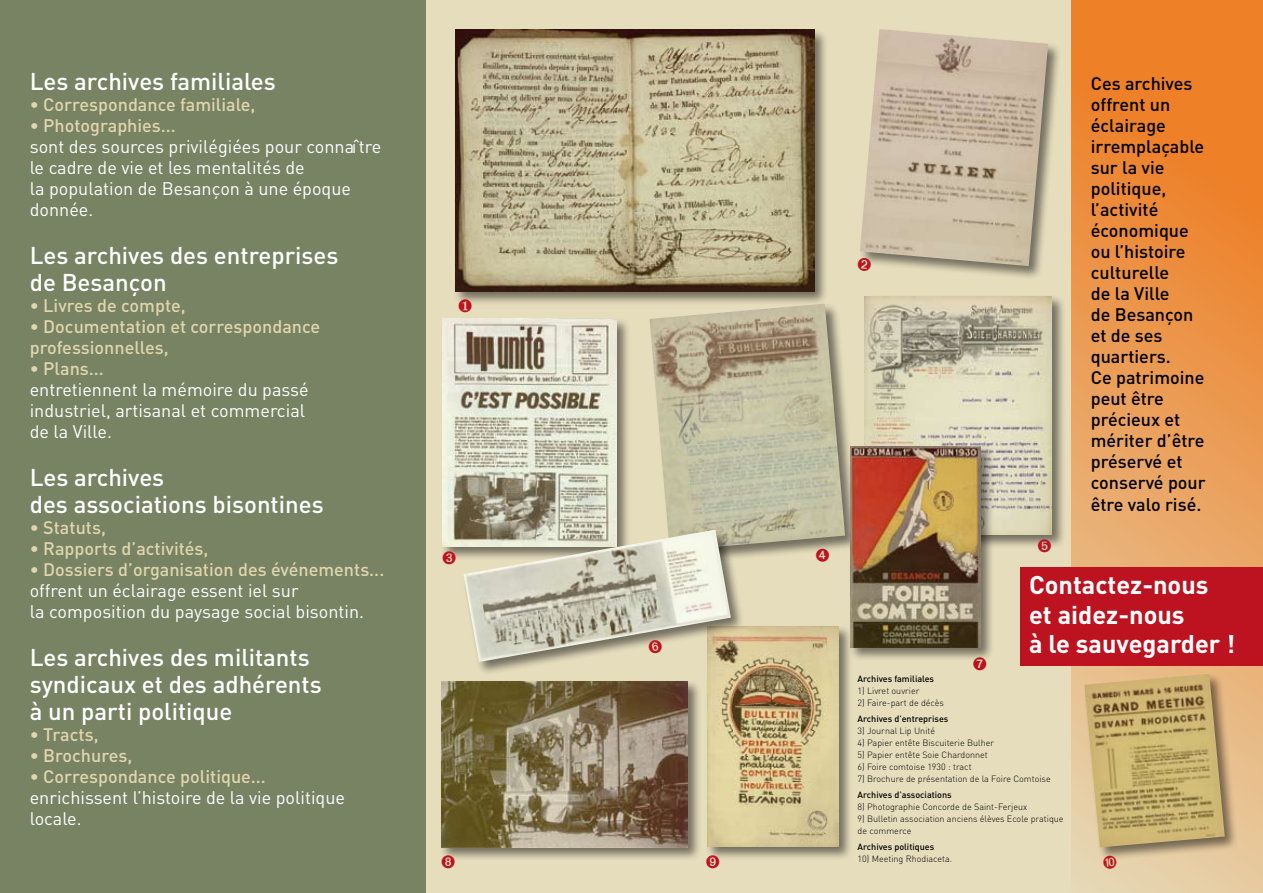
<style>
.page{position:relative;width:1263px;height:893px;background:#fff}
.page>*{position:absolute;margin:0;border:0;box-sizing:border-box;transform-origin:0 0}
.t1{font:700 25.35px/29.2px "DIN";color:#fff}
.t2{font:500 24px/27px "DIN";color:#fff}
.t3{font:18px/21px "DIN";color:#fff}
.t4{font:500 18px/21px "DIN";color:#e0d5ad}
.t5{font:500 18px/21.1px "DIN";color:#000}
.t6{font:300 9px/12px "DIN";color:#000}
.t7{font:500 9px "DIN";color:#000}
</style>
<div class="page">
<div style="left:425px;top:0;width:838px;height:893px;background:#e6ddbd"></div>
<div style="left:453px;top:28px;width:382px;height:284px;background:#000;opacity:.5"></div>
<img style="left:455px;top:30px;width:359px;height:261px">
<div style="left:648px;top:302px;width:218px;height:270px;background:#000;opacity:.5"></div>
<img style="left:649px;top:304px;width:196px;height:247px">
<div style="left:439px;top:680px;width:269px;height:190px;background:#000;opacity:.5"></div>
<img style="left:441px;top:681px;width:247px;height:166px">
<div style="left:440px;top:317px;width:199px;height:251px;background:#000;opacity:.5"></div>
<img style="left:442px;top:319px;width:174px;height:228px">
<div style="left:705px;top:624px;width:155px;height:244px;background:#000;opacity:.5"></div>
<img style="left:707px;top:626px;width:132px;height:220px">
<div style="left:0;top:0;width:425px;height:893px;background:#788364"></div>
<div style="left:462px;top:528px;width:302px;height:157px;background:#000;opacity:.5"></div>
<img style="left:463px;top:530px;width:268px;height:132px">
<svg style="left:1071px;top:0;width:192px;height:893px;background:#eb964d"></svg>
<div style="left:863px;top:294px;width:209px;height:262px;background:#000;opacity:.5"></div>
<img style="left:865px;top:296px;width:187px;height:238px">
<div style="left:858px;top:27px;width:212px;height:262px;background:#000;opacity:.5"></div>
<img style="left:860px;top:29px;width:188px;height:237px">
<div style="left:1082px;top:672px;width:163px;height:196px;background:#000;opacity:.5"></div>
<img style="left:1084px;top:674px;width:141px;height:173px">
<div style="left:1020px;top:567px;width:243px;height:98px;background:#bd1220"></div>
<div style="left:849px;top:444px;width:159px;height:224px;background:#000;opacity:.5"></div>
<img style="left:850px;top:446px;width:130px;height:201px">
<svg style="left:443px;top:551px;width:13px;height:13px"></svg>
<svg style="left:816px;top:548px;width:14px;height:14px"></svg>
<svg style="left:1038px;top:539px;width:13px;height:13px"></svg>
<svg style="left:648px;top:639px;width:15px;height:15px"></svg>
<svg style="left:858px;top:258px;width:13px;height:14px"></svg>
<svg style="left:459px;top:299px;width:13px;height:13px"></svg>
<svg style="left:973px;top:657px;width:13px;height:11px"></svg>
<svg style="left:442px;top:855px;width:13px;height:14px"></svg>
<svg style="left:706px;top:855px;width:13px;height:14px"></svg>
<svg style="left:1103px;top:855px;width:14px;height:14px"></svg>
<h2 class="t2" style="left:30px;top:67px;width:248px">Les archives familiales</h2>
<h3 class="t4" style="left:30px;top:94px;width:227px">• Correspondance familiale,</h3>
<h3 class="t4" style="left:30px;top:115px;width:148px">• Photographies...</h3>
<h3 class="t3" style="left:30px;top:136px;width:353px">sont des sources privilégiées pour connaître le cadre de vie et les mentalités de<br>la population de Besançon à une époque donnée.</h3>
<h2 class="t2" style="left:30px;top:241px;width:310px">Les archives des entreprises de Besançon</h2>
<h3 class="t4" style="left:30px;top:295px;width:157px">• Livres de compte,</h3>
<h3 class="t4" style="left:30px;top:316px;width:292px">• Documentation et correspondance professionnelles,</h3>
<h3 class="t4" style="left:30px;top:358px;width:76px">• Plans...</h3>
<h3 class="t3" style="left:30px;top:379px;width:280px">entretiennent la mémoire du passé industriel, artisanal et commercial de la Ville.</h3>
<h2 class="t2" style="left:30px;top:463px;width:295px">Les archives<br>des associations bisontines</h2>
<h3 class="t4" style="left:30px;top:517px;width:78px">• Statuts,</h3>
<h3 class="t4" style="left:30px;top:538px;width:180px">• Rapports d’activités,</h3>
<h3 class="t4" style="left:30px;top:559px;width:356px">• Dossiers d’organisation des événements...</h3>
<h3 class="t3" style="left:30px;top:580px;width:336px">offrent un éclairage essent iel sur<br>la composition du paysage social bisontin.</h3>
<h2 class="t2" style="left:30px;top:643px;width:293px">Les archives des militants syndicaux et des adhérents à un parti politique</h2>
<h3 class="t4" style="left:30px;top:724px;width:70px">• Tracts,</h3>
<h3 class="t4" style="left:30px;top:745px;width:104px">• Brochures,</h3>
<h3 class="t4" style="left:30px;top:766px;width:238px">• Correspondance politique...</h3>
<h3 class="t3" style="left:30px;top:787px;width:317px">enrichissent l’histoire de la vie politique locale.</h3>
<p class="t5" style="left:1091px;top:72px;width:116px">Ces archives offrent un éclairage irremplaçable sur la vie politique, l’activité économique ou l’histoire culturelle<br>de la Ville<br>de Besançon et de ses quartiers.<br>Ce patrimoine peut être précieux et mériter d’être préservé et conservé pour être valo risé.</p>
<h1 class="t1" style="left:1029px;top:569px;width:208px">Contactez-nous et aidez-nous<br>à le sauvegarder !</h1>
<p class="t7" style="left:857px;top:673px;width:78px">Archives familiales</p>
<p class="t6" style="left:857px;top:684px;width:63px">1) Livret ouvrier</p>
<p class="t6" style="left:857px;top:696px;width:88px">2) Faire-part de décès</p>
<p class="t7" style="left:857px;top:713px;width:92px">Archives d’entreprises</p>
<p class="t6" style="left:857px;top:725px;width:79px">3) Journal Lip Unité</p>
<p class="t6" style="left:857px;top:737px;width:138px">4) Papier entête Biscuiterie Bulher</p>
<p class="t6" style="left:857px;top:749px;width:132px">5) Papier entête Soie Chardonnet</p>
<p class="t6" style="left:857px;top:761px;width:116px">6) Foire comtoise 1930 : tract</p>
<p class="t6" style="left:857px;top:773px;width:195px">7) Brochure de présentation de la Foire Comtoise</p>
<p class="t7" style="left:857px;top:789px;width:96px">Archives d’associations</p>
<p class="t6" style="left:857px;top:801px;width:171px">8) Photographie Concorde de Saint-Ferjeux</p>
<p class="t6" style="left:857px;top:813px;width:208px">9) Bulletin association anciens élèves Ecole pratique de commerce</p>
<p class="t7" style="left:857px;top:841px;width:78px">Archives politiques</p>
<p class="t6" style="left:857px;top:853px;width:96px">10) Meeting Rhodiaceta.</p>
</div>
